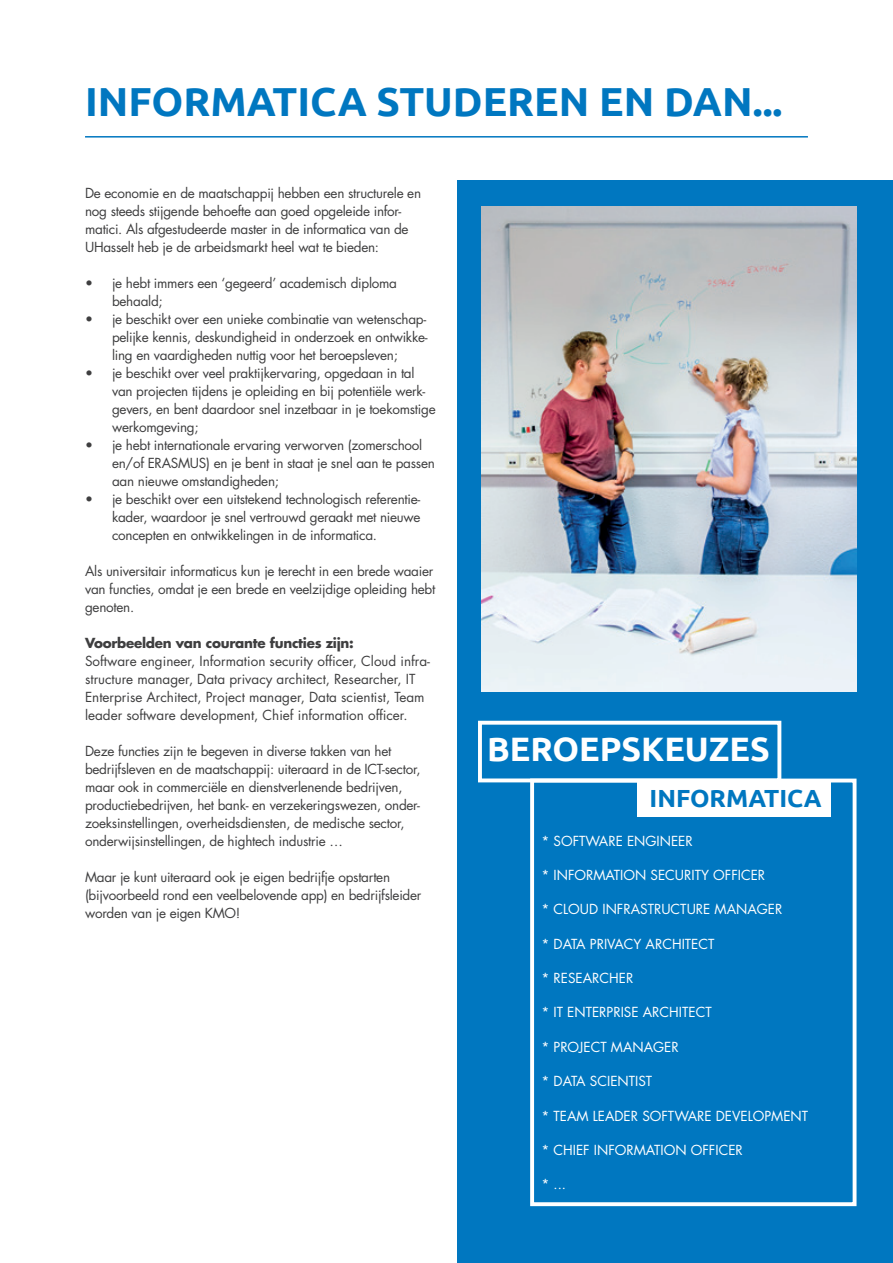
<style>
.page{position:relative;width:893px;height:1263px;background:#fff}
.page>*{position:absolute;margin:0;border:0;box-sizing:border-box;transform-origin:0 0}
.t1{font:700 40.5px "Ubuntu";color:#0077c0}
.t2{font:700 33.9px "Ubuntu";color:#fff}
.t3{font:700 24.75px "Ubuntu";color:#0077c0}
.BROODTEKST{font:13.5px/18px "Futura Std";letter-spacing:-.02em;color:#3e3e3f}
.BROODTEKST-2{font:13.5px/18px "Futura Std";color:#3e3e3f}
.t4{font:13.5px "Futura Std";color:#fff}
.s1{font-weight:700}
</style>
<div class="page">
<hr style="left:85px;top:136px;width:723px;height:2px;background:#0077c0">
<div style="left:457px;top:180px;width:436px;height:1083px;background:#0077c0"></div>
<div style="left:637px;top:779px;width:194px;height:38px;background:#fff"></div>
<div style="left:530px;top:778px;width:326px;height:428px;border:4px solid #fff"></div>
<div style="left:478px;top:721px;width:303px;height:61px;border:4px solid #fff"></div>
<img style="left:481px;top:206px;width:375px;height:485px">
<p class="t1" style="left:85px;top:78px;width:699px">INFORMATICA STUDEREN EN DAN...</p>
<p class="BROODTEKST" style="left:85px;top:184px;width:338px">De economie en de maatschappij hebben een structurele en nog steeds stijgende behoefte aan goed opgeleide infor&shy;matici. Als afgestudeerde master in de informatica van de UHasselt heb je de arbeidsmarkt heel wat te bieden:</p>
<p class="BROODTEKST" style="left:112px;top:274px;width:286px;text-indent:-27px">• je hebt immers een ‘gegeerd’ academisch diploma behaald;</p>
<p class="BROODTEKST" style="left:112px;top:310px;width:317px;text-align:justify;text-indent:-27px">• je beschikt over een unieke combinatie van wetenschap&shy;pelijke kennis, deskundigheid in onderzoek en ontwikke&shy;ling en vaardigheden nuttig voor het beroepsleven;</p>
<p class="BROODTEKST" style="left:112px;top:364px;width:325px;text-indent:-27px">• je beschikt over veel praktijkervaring, opgedaan in tal van projecten tijdens je opleiding en bij potentiële werk&shy;gevers, en bent daardoor snel inzetbaar in je toekomstige werkomgeving;</p>
<p class="BROODTEKST" style="left:112px;top:436px;width:324px;text-indent:-27px">• je hebt internationale ervaring verworven (zomerschool en/of ERASMUS) en je bent in staat je snel aan te passen aan nieuwe omstandigheden;</p>
<p class="BROODTEKST" style="left:112px;top:490px;width:310px;text-align:justify;text-indent:-27px">• je beschikt over een uitstekend technologisch referentie&shy;kader, waardoor je snel vertrouwd geraakt met nieuwe concepten en ontwikkelingen in de informatica.</p>
<p class="BROODTEKST" style="left:85px;top:562px;width:352px">Als universitair informaticus kun je terecht in een brede waaier van functies, omdat je een brede en veelzijdige opleiding hebt genoten.</p>
<p class="BROODTEKST-2" style="left:85px;top:634px;width:346px"><span class="s1">Voorbeelden van courante functies zijn:<br></span>Software engineer, Information security officer, Cloud infra&shy;structure manager, Data privacy architect, Researcher, IT Enterprise Architect, Project manager, Data scientist, Team leader software development, Chief information officer.</p>
<p class="BROODTEKST" style="left:85px;top:742px;width:337px">Deze functies zijn te begeven in diverse takken van het bedrijfsleven en de maatschappij: uiteraard in de ICT-sector, maar ook in commerciële en dienstverlenende bedrijven, productiebedrijven, het bank- en verzekeringswezen, onder&shy;zoeksinstellingen, overheidsdiensten, de medische sector, onderwijsinstellingen, de hightech industrie …</p>
<p class="BROODTEKST" style="left:85px;top:868px;width:338px">Maar je kunt uiteraard ook je eigen bedrijfje opstarten (bijvoorbeeld rond een veelbelovende app) en bedrijfsleider worden van je eigen KMO!</p>
<p class="t2" style="left:487px;top:728px;width:284px">BEROEPSKEUZES</p>
<p class="t3" style="left:649px;top:783px;width:174px">INFORMATICA</p>
<p class="t4" style="left:541px;top:832px;width:153px">* SOFTWARE ENGINEER</p>
<p class="t4" style="left:541px;top:866px;width:225px">* INFORMATION SECURITY OFFICER</p>
<p class="t4" style="left:541px;top:901px;width:243px">* CLOUD INFRASTRUCTURE MANAGER</p>
<p class="t4" style="left:541px;top:935px;width:175px">* DATA PRIVACY ARCHITECT</p>
<p class="t4" style="left:541px;top:969px;width:94px">* RESEARCHER</p>
<p class="t4" style="left:541px;top:1004px;width:172px">* IT ENTERPRISE ARCHITECT</p>
<p class="t4" style="left:541px;top:1038px;width:139px">* PROJECT MANAGER</p>
<p class="t4" style="left:541px;top:1073px;width:112px">* DATA SCIENTIST</p>
<p class="t4" style="left:541px;top:1107px;width:268px">* TEAM LEADER SOFTWARE DEVELOPMENT</p>
<p class="t4" style="left:541px;top:1141px;width:203px">* CHIEF INFORMATION OFFICER</p>
<p class="t4" style="left:541px;top:1176px;width:26px">* ...</p>
</div>
